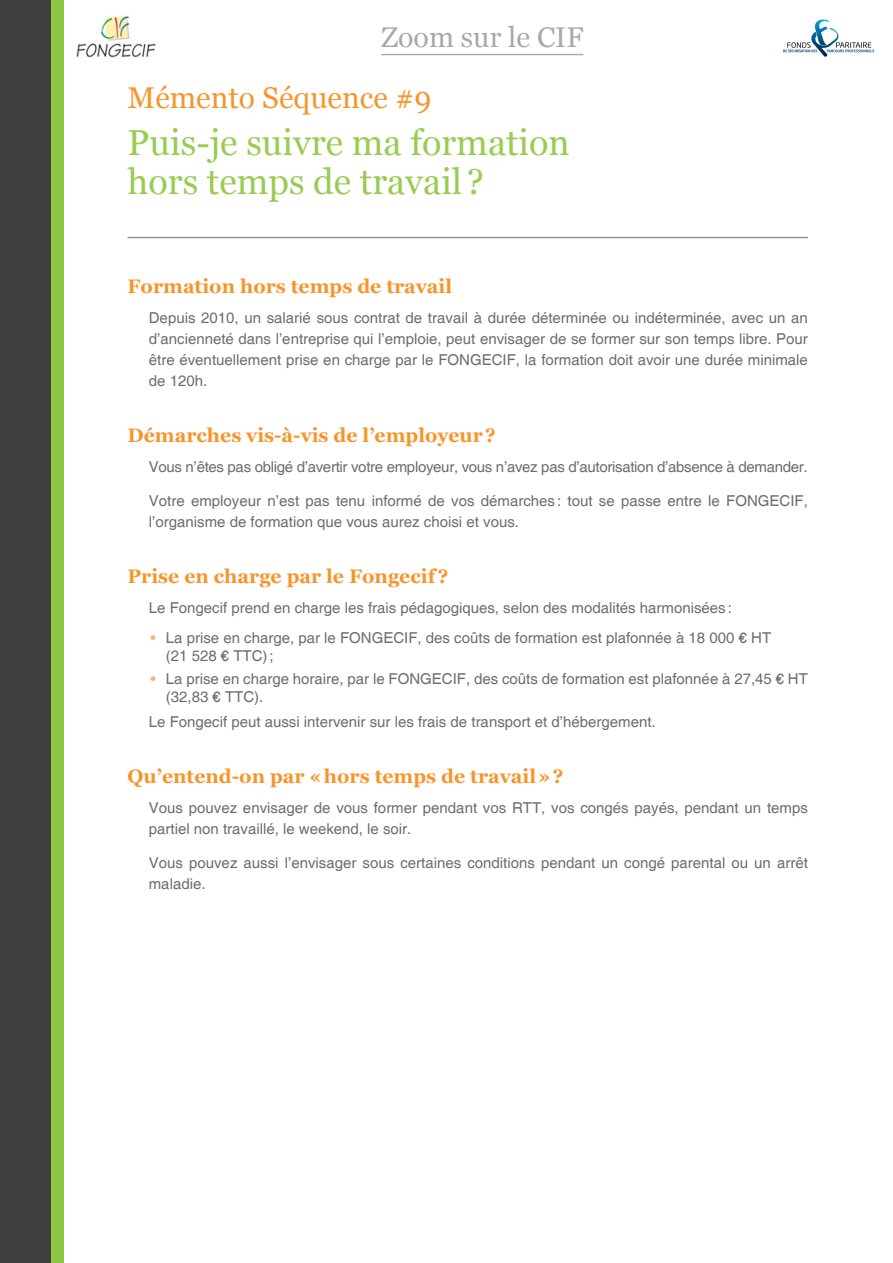
<style>
.page{position:relative;width:893px;height:1263px;background:#fff}
.page>*{position:absolute;margin:0;border:0;box-sizing:border-box;transform-origin:0 0}
.titre{font:36px/39px "Georgia";color:#99cc53}
.sequence{font:30px "Georgia";color:#f7952c}
.t1{font:28.5px "Georgia";color:#a8a9ad}
.Titre1{font:700 19.5px "Georgia";color:#f7952c}
.Texte1{font:15px/21px "Helvetica";color:#6c6d70}
.puce-texte1{font:15px/18px "Helvetica";color:#6c6d70}
.Texte1-2{font:15px "Helvetica";letter-spacing:-.02em;color:#6c6d70}
.s1{color:#fbb269}
</style>
<div class="page">
<div style="left:0;top:0;width:64px;height:1263px;background:#3e3e3f"></div>
<div style="left:51px;top:0;width:13px;height:1263px;background:#8ec743"></div>
<hr style="left:128px;top:237px;width:680px;height:1px;background:#939598">
<hr style="left:381px;top:54px;width:202px;height:1px;background:#a8a9ad">
<img style="left:783px;top:19px;width:91px;height:38px">
<img style="left:77px;top:15px;width:79px;height:43px">
<p class="t1" style="left:381px;top:20px;width:204px">Zoom sur le CIF</p>
<p class="sequence" style="left:128px;top:79px;width:305px">Mémento Séquence #9</p>
<p class="titre" style="left:128px;top:124px;width:444px">Puis-je suivre ma formation hors temps de travail ?</p>
<p class="Titre1" style="left:128px;top:274px;width:326px">Formation hors temps de travail</p>
<p class="Texte1" style="left:149px;top:308px;width:661px;text-align:justify">Depuis 2010, un salarié sous contrat de travail à durée déterminée ou indéterminée, avec un an d’ancienneté dans l’entreprise qui l’emploie, peut envisager de se former sur son temps libre. Pour être éventuellement prise en charge par le FONGECIF, la formation doit avoir une durée minimale de 120h.</p>
<p class="Titre1" style="left:128px;top:423px;width:370px">Démarches vis-à-vis de l’employeur?</p>
<p class="Texte1-2" style="left:149px;top:458px;width:660px">Vous n’êtes pas obligé d’avertir votre employeur, vous n’avez pas d’autorisation d’absence à demander.</p>
<p class="Texte1" style="left:149px;top:490px;width:661px">Votre employeur n’est pas tenu informé de vos démarches: tout se passe entre le FONGECIF, l’organisme de formation que vous aurez choisi et vous.</p>
<p class="Titre1" style="left:128px;top:564px;width:322px">Prise en charge par le Fongecif?</p>
<p class="Texte1" style="left:149px;top:597px;width:585px">Le Fongecif prend en charge les frais pédagogiques, selon des modalités harmonisées :</p>
<p class="puce-texte1" style="left:166px;top:630px;width:607px;text-indent:-15px"><span class="s1">•</span> La prise en charge, par le FONGECIF, des coûts de formation est plafonnée à 18 000 € HT (21 528 € TTC);</p>
<p class="puce-texte1" style="left:166px;top:670px;width:644px;text-indent:-15px"><span class="s1">•</span> La prise en charge horaire, par le FONGECIF, des coûts de formation est plafonnée à 27,45 € HT (32,83 € TTC).</p>
<p class="Texte1" style="left:149px;top:712px;width:508px">Le Fongecif peut aussi intervenir sur les frais de transport et d’hébergement.</p>
<p class="Titre1" style="left:128px;top:764px;width:437px">Qu’entend-on par «hors temps de travail»?</p>
<p class="Texte1" style="left:149px;top:798px;width:661px">Vous pouvez envisager de vous former pendant vos RTT, vos congés payés, pendant un temps partiel non travaillé, le weekend, le soir.</p>
<p class="Texte1" style="left:149px;top:852px;width:661px">Vous pouvez aussi l’envisager sous certaines conditions pendant un congé parental ou un arrêt maladie.</p>
</div>
